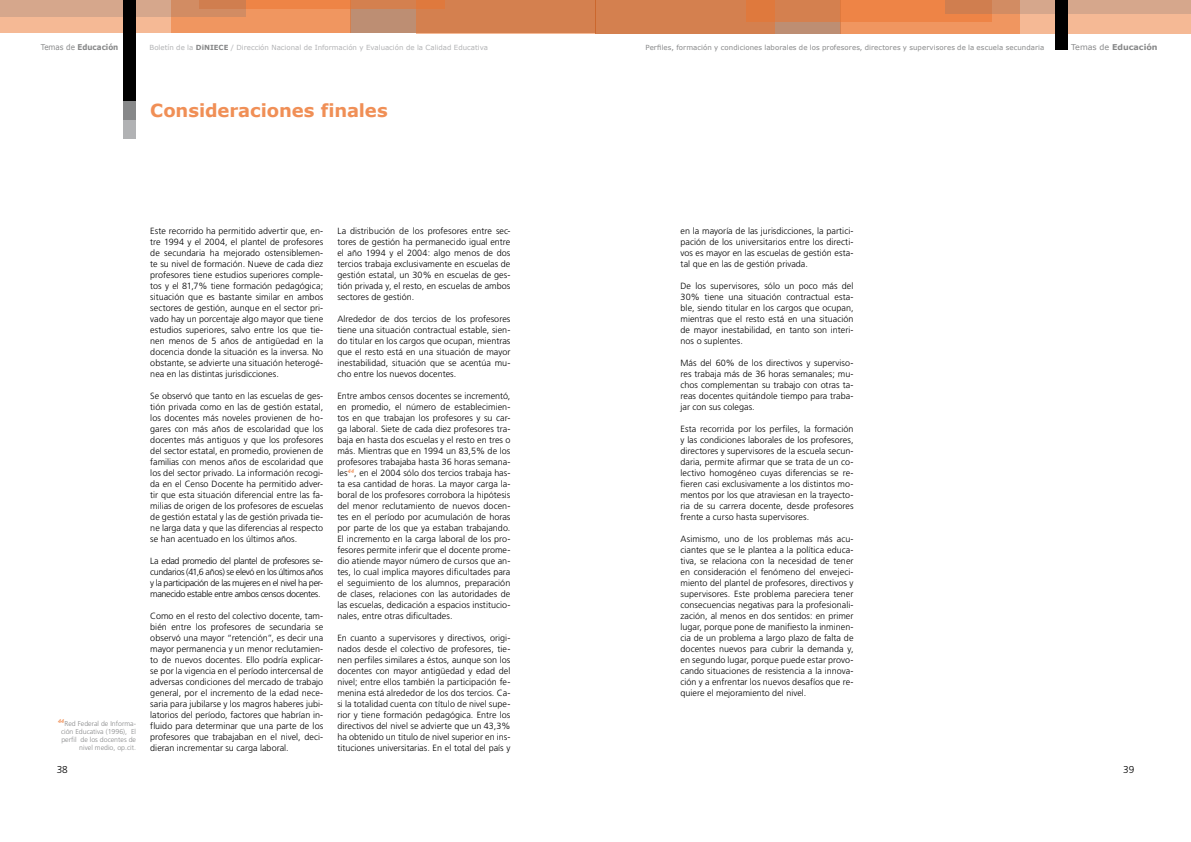
<style>
.page{position:relative;width:1191px;height:842px;background:#fff}
.page>*{position:absolute;margin:0;border:0;box-sizing:border-box;transform-origin:0 0}
.t1{font:700 18px "Verdana";letter-spacing:-.005em;color:#f08f56}
.t2{font:300 10px "Frutiger";color:#000}
.t3{font:300 9px/11px "Frutiger";letter-spacing:.005em;color:#000;text-align:justify}
.t4{font:700 8px "Verdana";color:#878889;scale:.9 1}
.t5{font:700 8px "Verdana";color:#878889}
.t6{font:7px "Verdana";letter-spacing:.01em;color:#878889}
.t7{font:300 7px/8px "Frutiger";color:#878889;text-align:right}
.t8{font:7px "Verdana";color:#b1b2b4}
.s1{font-weight:400}
.s2{font-weight:700;color:#878889}
</style>
<div class="page">
<div style="left:0;top:16px;width:171px;height:17px;background:#f5b995"></div>
<div style="left:350px;top:0;width:245px;height:33px;background:#bd8e73"></div>
<div style="left:171px;top:0;width:179px;height:33px;background:#f09660"></div>
<svg style="left:245px;top:0;width:170px;height:9px;background:#e38249"></svg>
<svg style="left:0;top:0;width:245px;height:16px;background:#d39c7c"></svg>
<div style="left:415px;top:0;width:180px;height:33px;background:#d4804f"></div>
<div style="left:595px;top:0;width:596px;height:34px;background:#f5b995"></div>
<svg style="left:775px;top:21px;width:65px;height:13px"></svg>
<div style="left:840px;top:0;width:180px;height:34px;background:linear-gradient(to right,#f09660,#f09660)"></div>
<svg style="left:775px;top:0;width:217px;height:21px;background:#e48249"></svg>
<svg style="left:945px;top:0;width:246px;height:14px;background:#d39a7a"></svg>
<div style="left:595px;top:0;width:180px;height:34px;background:linear-gradient(to right,#d28152,#d87e49)"></div>
<div style="left:1054px;top:0;width:13px;height:50px;background:#000"></div>
<div style="left:124px;top:14px;width:12px;height:125px;background:#b1b2b4"></div>
<div style="left:124px;top:0;width:12px;height:119px;background:#878889"></div>
<div style="left:124px;top:0;width:12px;height:101px;background:#000"></div>
<p class="t4" style="left:41px;top:42px;width:88px"><span class="s1">Temas de</span> Educación</p>
<p class="t8" style="left:150px;top:43px;width:340px">Boletín de la <span class="s2">DiNIECE</span> / Dirección Nacional de Información y Evaluación de la Calidad Educativa</p>
<h1 class="t1" style="left:150px;top:99px;width:239px">Consideraciones finales</h1>
<p class="t7" style="left:58px;top:720px;width:80px"><sup>44</sup>Red Federal de Informa&shy;ción Educativa (1996), El perfil de los docentes de nivel medio, op.cit.</p>
<p class="t2" style="left:57px;top:764px;width:13px">38</p>
<p class="t3" style="left:150px;top:225px;width:174px">Este recorrido ha permitido advertir que, en&shy;tre 1994 y el 2004, el plantel de profesores de secundaria ha mejorado ostensiblemen&shy;te su nivel de formación. Nueve de cada diez profesores tiene estudios superiores comple&shy;tos y el 81,7% tiene formación pedagógica; situación que es bastante similar en ambos sectores de gestión, aunque en el sector pri&shy;vado hay un porcentaje algo mayor que tiene estudios superiores, salvo entre los que tie&shy;nen menos de 5 años de antigüedad en la docencia donde la situación es la inversa. No obstante, se advierte una situación heterogé&shy;nea en las distintas jurisdicciones.</p>
<p class="t3" style="left:150px;top:390px;width:174px">Se observó que tanto en las escuelas de ges&shy;tión privada como en las de gestión estatal, los docentes más noveles provienen de ho&shy;gares con más años de escolaridad que los docentes más antiguos y que los profesores del sector estatal, en promedio, provienen de familias con menos años de escolaridad que los del sector privado. La información recogi&shy;da en el Censo Docente ha permitido adver&shy;tir que esta situación diferencial entre las fa&shy;milias de origen de los profesores de escuelas de gestión estatal y las de gestión privada tie&shy;ne larga data y que las diferencias al respecto se han acentuado en los últimos años.</p>
<p class="t3" style="left:150px;top:555px;width:174px">La edad promedio del plantel de profesores se&shy;cundarios (41,6 años) se elevó en los últimos años y la participación de las mujeres en el nivel ha per&shy;manecido estable entre ambos censos docentes.</p>
<p class="t3" style="left:150px;top:610px;width:174px">Como en el resto del colectivo docente, tam&shy;bién entre los profesores de secundaria se observó una mayor “retención”, es decir una mayor permanencia y un menor reclutamien&shy;to de nuevos docentes. Ello podría explicar&shy;se por la vigencia en el período intercensal de adversas condiciones del mercado de trabajo general, por el incremento de la edad nece&shy;saria para jubilarse y los magros haberes jubi&shy;latorios del período, factores que habrían in&shy;fluido para determinar que una parte de los profesores que trabajaban en el nivel, deci&shy;dieran incrementar su carga laboral.</p>
<p class="t3" style="left:337px;top:225px;width:174px">La distribución de los profesores entre sec&shy;tores de gestión ha permanecido igual entre el año 1994 y el 2004: algo menos de dos tercios trabaja exclusivamente en escuelas de gestión estatal, un 30% en escuelas de ges&shy;tión privada y, el resto, en escuelas de ambos sectores de gestión.</p>
<p class="t3" style="left:337px;top:313px;width:174px">Alrededor de dos tercios de los profesores tiene una situación contractual estable, sien&shy;do titular en los cargos que ocupan, mientras que el resto está en una situación de mayor inestabilidad, situación que se acentúa mu&shy;cho entre los nuevos docentes.</p>
<p class="t3" style="left:337px;top:390px;width:174px">Entre ambos censos docentes se incrementó, en promedio, el número de establecimien&shy;tos en que trabajan los profesores y su car&shy;ga laboral. Siete de cada diez profesores tra&shy;baja en hasta dos escuelas y el resto en tres o más. Mientras que en 1994 un 83,5% de los profesores trabajaba hasta 36 horas semana&shy;les<sup>44</sup>, en el 2004 sólo dos tercios trabaja has&shy;ta esa cantidad de horas. La mayor carga la&shy;boral de los profesores corrobora la hipótesis del menor reclutamiento de nuevos docen&shy;tes en el período por acumulación de horas por parte de los que ya estaban trabajando.<br>El incremento en la carga laboral de los pro&shy;fesores permite inferir que el docente prome&shy;dio atiende mayor número de cursos que an&shy;tes, lo cual implica mayores dificultades para el seguimiento de los alumnos, preparación de clases, relaciones con las autoridades de las escuelas, dedicación a espacios institucio&shy;nales, entre otras dificultades.</p>
<p class="t3" style="left:337px;top:632px;width:174px">En cuanto a supervisores y directivos, origi&shy;nados desde el colectivo de profesores, tie&shy;nen perfiles similares a éstos, aunque son los docentes con mayor antigüedad y edad del nivel; entre ellos también la participación fe&shy;menina está alrededor de los dos tercios. Ca&shy;si la totalidad cuenta con título de nivel supe&shy;rior y tiene formación pedagógica. Entre los directivos del nivel se advierte que un 43,3% ha obtenido un titulo de nivel superior en ins&shy;tituciones universitarias. En el total del país y</p>
<p class="t6" style="left:645px;top:43px;width:400px">Perfiles, formación y condiciones laborales de los profesores, directores y supervisores de la escuela secundaria</p>
<p class="t5" style="left:1071px;top:42px;width:88px"><span class="s1">Temas de</span> Educación</p>
<p class="t3" style="left:680px;top:225px;width:174px">en la mayoría de las jurisdicciones, la partici&shy;pación de los universitarios entre los directi&shy;vos es mayor en las escuelas de gestión esta&shy;tal que en las de gestión privada.</p>
<p class="t3" style="left:680px;top:280px;width:174px">De los supervisores, sólo un poco más del 30% tiene una situación contractual esta&shy;ble, siendo titular en los cargos que ocupan, mientras que el resto está en una situación de mayor inestabilidad, en tanto son interi&shy;nos o suplentes.</p>
<p class="t3" style="left:680px;top:357px;width:174px">Más del 60% de los directivos y superviso&shy;res trabaja más de 36 horas semanales; mu&shy;chos complementan su trabajo con otras ta&shy;reas docentes quitándole tiempo para traba&shy;jar con sus colegas.</p>
<p class="t3" style="left:680px;top:423px;width:174px">Esta recorrida por los perfiles, la formación y las condiciones laborales de los profesores, directores y supervisores de la escuela secun&shy;daria, permite afirmar que se trata de un co&shy;lectivo homogéneo cuyas diferencias se re&shy;fieren casi exclusivamente a los distintos mo&shy;mentos por los que atraviesan en la trayecto&shy;ria de su carrera docente, desde profesores frente a curso hasta supervisores.</p>
<p class="t3" style="left:680px;top:533px;width:174px">Asimismo, uno de los problemas más acu&shy;ciantes que se le plantea a la política educa&shy;tiva, se relaciona con la necesidad de tener en consideración el fenómeno del envejeci&shy;miento del plantel de profesores, directivos y supervisores. Este problema pareciera tener consecuencias negativas para la profesionali&shy;zación, al menos en dos sentidos: en primer lugar, porque pone de manifiesto la inminen&shy;cia de un problema a largo plazo de falta de docentes nuevos para cubrir la demanda y, en segundo lugar, porque puede estar provo&shy;cando situaciones de resistencia a la innova&shy;ción y a enfrentar los nuevos desafíos que re&shy;quiere el mejoramiento del nivel.</p>
<p class="t2" style="left:1123px;top:764px;width:13px">39</p>
</div>
